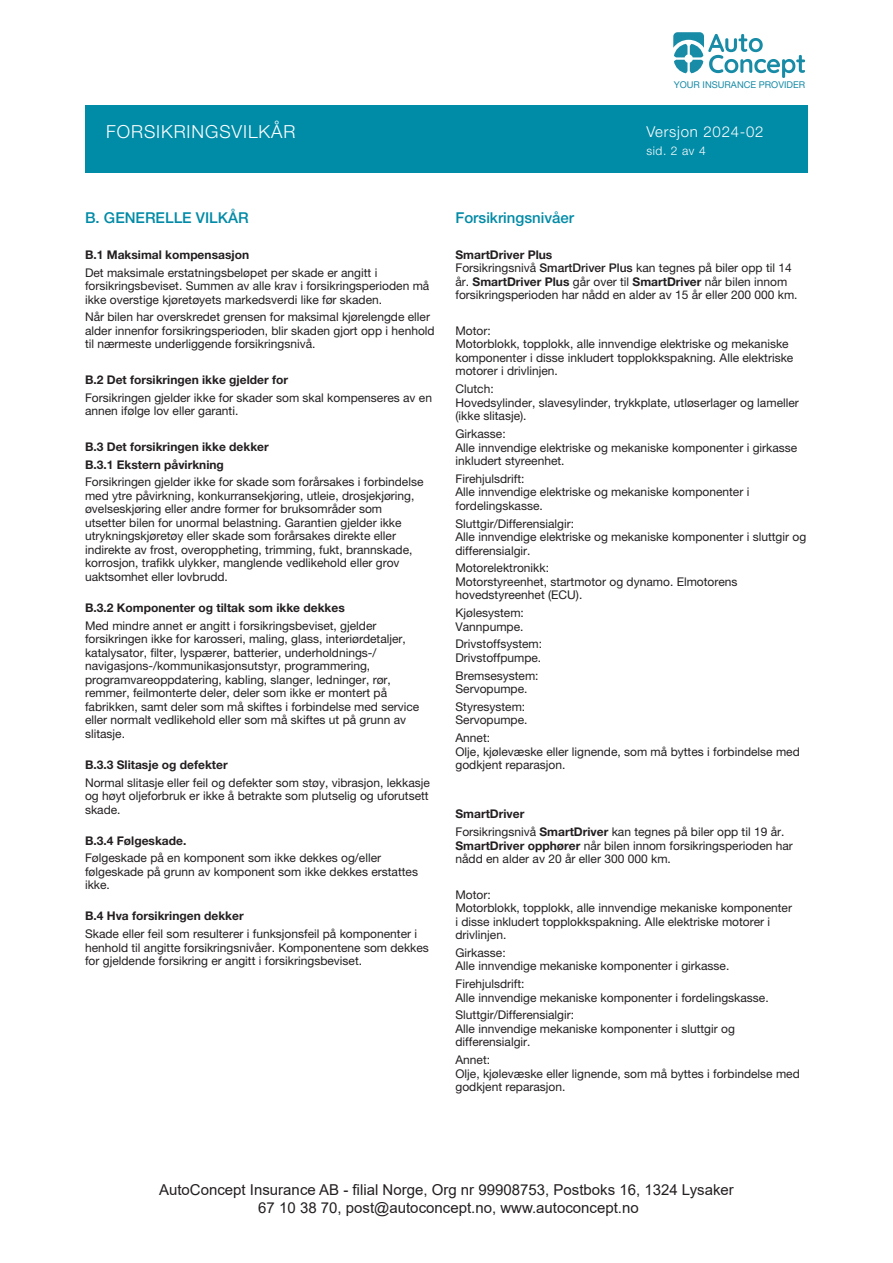
<style>
.page{position:relative;width:893px;height:1263px;background:#fff}
.page>*{position:absolute;margin:0;border:0;box-sizing:border-box;transform-origin:0 0}
.t1{font:300 18px "Helvetica Neue LT Pro";letter-spacing:.05em;color:#fff}
.t2{font:15px "Arial";color:#231f20}
.t3{font:500 15px "Helvetica Neue LT Pro";color:#008aa6}
.t4{font:300 15px "Helvetica Neue LT Pro";letter-spacing:.05em;color:#fff}
.t5{font:12px/13.5px "Helvetica Neue LT Pro";color:#231f20}
.t6{font:700 12px "Helvetica Neue LT Pro";color:#231f20}
.t7{font:300 12px "Helvetica Neue LT Pro";color:#fff}
.t8{font:9.3px "Helvetica Neue LT Pro";color:#188ba6}
.s1{font-weight:700}
.s2{font-weight:500}
</style>
<div class="page">
<div style="left:85px;top:106px;width:723px;height:67px;background:#008ba7"></div>
<svg style="left:673px;top:32px;width:132px;height:46px"></svg>
<p class="t8" style="left:674px;top:79px;width:133px">YOUR INSURANCE PROVIDER</p>
<p class="t1" style="left:106px;top:121px;width:191px">FORSIKRINGSVILKÅR</p>
<p class="t4" style="left:646px;top:122px;width:119px">Versjon 2024-02</p>
<p class="t7" style="left:646px;top:143px;width:61px">sid. 2 av 4</p>
<p class="t3" style="left:85px;top:209px;width:165px">B. GENERELLE VILKÅR</p>
<p class="t6" style="left:85px;top:247px;width:166px">B.1 Maksimal kompensasjon</p>
<p class="t5" style="left:85px;top:265px;width:346px">Det maksimale erstatningsbeløpet per skade er angitt i forsikringsbeviset. Summen av alle krav i forsikringsperioden må ikke overstige kjøretøyets markedsverdi like før skaden.</p>
<p class="t5" style="left:85px;top:310px;width:351px">Når bilen har overskredet grensen for maksimal kjørelengde eller alder innenfor forsikringsperioden, blir skaden gjort opp i henhold til nærmeste underliggende forsikringsnivå.</p>
<p class="t6" style="left:85px;top:372px;width:205px">B.2 Det forsikringen ikke gjelder for</p>
<p class="t5" style="left:85px;top:391px;width:348px">Forsikringen gjelder ikke for skader som skal kompenseres av en annen ifølge lov eller garanti.</p>
<p class="t6" style="left:85px;top:439px;width:185px">B.3 Det forsikringen ikke dekker</p>
<p class="t6" style="left:85px;top:457px;width:140px">B.3.1 Ekstern påvirkning</p>
<p class="t5" style="left:85px;top:475px;width:340px">Forsikringen gjelder ikke for skade som forårsakes i forbindelse med ytre påvirkning, konkurransekjøring, utleie, drosjekjøring, øvelseskjøring eller andre former for bruksområder som utsetter bilen for unormal belastning. Garantien gjelder ikke utrykningskjøretøy eller skade som forårsakes direkte eller indirekte av frost, overoppheting, trimming, fukt, brannskade, korrosjon, trafikk ulykker, manglende vedlikehold eller grov uaktsomhet eller lovbrudd.</p>
<p class="t6" style="left:85px;top:600px;width:261px">B.3.2 Komponenter og tiltak som ikke dekkes</p>
<p class="t5" style="left:85px;top:618px;width:336px">Med mindre annet er angitt i forsikringsbeviset, gjelder forsikringen ikke for karosseri, maling, glass, interiørdetaljer, katalysator, filter, lyspærer, batterier, underholdnings-/ navigasjons-/kommunikasjonsutstyr, programmering, programvareoppdatering, kabling, slanger, ledninger, rør, remmer, feilmonterte deler, deler som ikke er montert på fabrikken, samt deler som må skiftes i forbindelse med service eller normalt vedlikehold eller som må skiftes ut på grunn av slitasje.</p>
<p class="t6" style="left:85px;top:757px;width:144px">B.3.3 Slitasje og defekter</p>
<p class="t5" style="left:85px;top:775px;width:346px;text-align:justify">Normal slitasje eller feil og defekter som støy, vibrasjon, lekkasje og høyt oljeforbruk er ikke å betrakte som plutselig og uforutsett skade.</p>
<p class="t6" style="left:85px;top:833px;width:103px">B.3.4 Følgeskade.</p>
<p class="t5" style="left:85px;top:851px;width:335px">Følgeskade på en komponent som ikke dekkes og/eller følgeskade på grunn av komponent som ikke dekkes erstattes ikke.</p>
<p class="t6" style="left:85px;top:909px;width:160px">B.4 Hva forsikringen dekker</p>
<p class="t5" style="left:85px;top:927px;width:345px">Skade eller feil som resulterer i funksjonsfeil på komponenter i henhold til angitte forsikringsnivåer. Komponentene som dekkes for gjeldende forsikring er angitt i forsikringsbeviset.</p>
<p class="t3" style="left:455px;top:209px;width:120px">Forsikringsnivåer</p>
<p class="t5" style="left:455px;top:248px;width:344px"><span class="s1">SmartDriver Plus<br></span>Forsikringsnivå <span class="s2">SmartDriver Plus</span> kan tegnes på biler opp til 14 år. <span class="s1">SmartDriver Plus</span> går over til <span class="s1">SmartDriver</span> når bilen innom forsikringsperioden har nådd en alder av 15 år eller 200 000 km.</p>
<p class="t5" style="left:455px;top:324px;width:339px">Motor:<br>Motorblokk, topplokk, alle innvendige elektriske og mekaniske komponenter i disse inkludert topplokkspakning. Alle elektriske motorer i drivlinjen.</p>
<p class="t5" style="left:455px;top:382px;width:345px">Clutch:<br>Hovedsylinder, slavesylinder, trykkplate, utløserlager og lameller (ikke slitasje).</p>
<p class="t5" style="left:455px;top:427px;width:343px">Girkasse:<br>Alle innvendige elektriske og mekaniske komponenter i girkasse inkludert styreenhet.</p>
<p class="t5" style="left:455px;top:472px;width:295px">Firehjulsdrift:<br>Alle innvendige elektriske og mekaniske komponenter i fordelingskasse.</p>
<p class="t5" style="left:455px;top:516px;width:352px">Sluttgir/Differensialgir:<br>Alle innvendige elektriske og mekaniske komponenter i sluttgir og differensialgir.</p>
<p class="t5" style="left:455px;top:561px;width:284px">Motorelektronikk:<br>Motorstyreenhet, startmotor og dynamo. Elmotorens hovedstyreenhet (ECU).</p>
<p class="t5" style="left:455px;top:606px;width:70px">Kjølesystem:<br>Vannpumpe.</p>
<p class="t5" style="left:455px;top:637px;width:88px">Drivstoffsystem:<br>Drivstoffpumpe.</p>
<p class="t5" style="left:455px;top:668px;width:85px">Bremsesystem:<br>Servopumpe.</p>
<p class="t5" style="left:455px;top:700px;width:74px">Styresystem:<br>Servopumpe.</p>
<p class="t5" style="left:455px;top:731px;width:346px">Annet:<br>Olje, kjølevæske eller lignende, som må byttes i forbindelse med godkjent reparasjon.</p>
<p class="t6" style="left:455px;top:807px;width:70px">SmartDriver</p>
<p class="t5" style="left:455px;top:825px;width:339px">Forsikringsnivå <span class="s1">SmartDriver</span> kan tegnes på biler opp til 19 år.<br><span class="s1">SmartDriver opphører</span> når bilen innom forsikringsperioden har nådd en alder av 20 år eller 300 000 km.</p>
<p class="t5" style="left:455px;top:887px;width:338px">Motor:<br>Motorblokk, topplokk, alle innvendige mekaniske komponenter i disse inkludert topplokkspakning. Alle elektriske motorer i drivlinjen.</p>
<p class="t5" style="left:455px;top:946px;width:275px">Girkasse:<br>Alle innvendige mekaniske komponenter i girkasse.</p>
<p class="t5" style="left:455px;top:977px;width:315px">Firehjulsdrift:<br>Alle innvendige mekaniske komponenter i fordelingskasse.</p>
<p class="t5" style="left:455px;top:1008px;width:281px">Sluttgir/Differensialgir:<br>Alle innvendige mekaniske komponenter i sluttgir og differensialgir.</p>
<p class="t5" style="left:455px;top:1053px;width:346px">Annet:<br>Olje, kjølevæske eller lignende, som må byttes i forbindelse med godkjent reparasjon.</p>
<p class="t2" style="left:159px;top:1180px;width:576px">AutoConcept Insurance AB - filial Norge, Org nr 99908753, Postboks 16, 1324 Lysaker</p>
<p class="t2" style="left:258px;top:1198px;width:382px">67 10 38 70, post@autoconcept.no, www.autoconcept.no</p>
</div>
